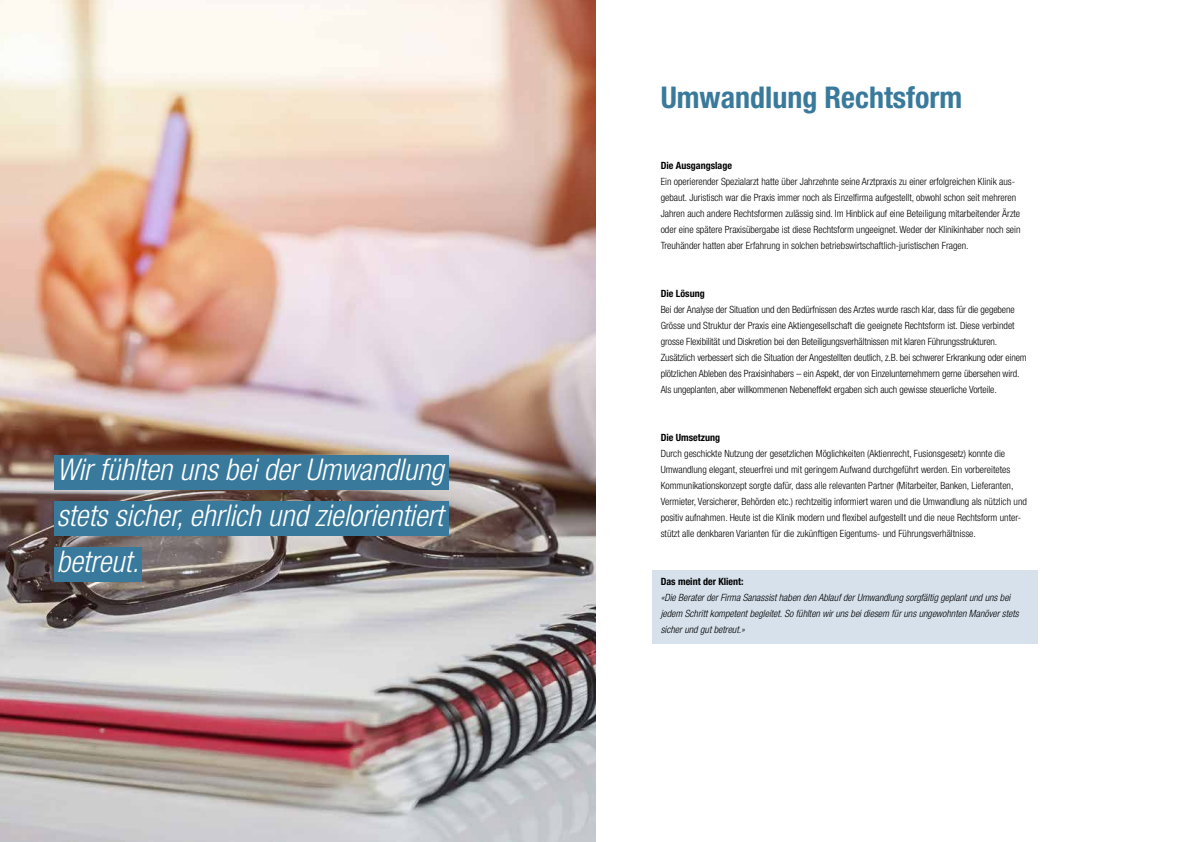
<style>
.page{position:relative;width:1191px;height:842px;background:#fff}
.page>*{position:absolute;margin:0;border:0;box-sizing:border-box;transform-origin:0 0}
.t1{font:italic 300 condensed 30px/46px "Helvetica Neue";color:#fff;text-align:justify}
.t2{font:700 condensed 30px "Helvetica Neue";color:#397a9c}
.t3{font:300 condensed 10px/16px "Helvetica Neue";color:#000}
.t4{font:italic 300 condensed 10px/16px "Helvetica Neue";color:#000}
.t5{font:700 condensed 10px "Helvetica Neue";color:#000}
</style>
<div class="page">
<img style="left:0;top:0;width:595px;height:842px">
<div style="left:54px;top:455px;width:395px;height:34px;background:#397a9c"></div>
<div style="left:54px;top:501px;width:395px;height:34px;background:#397a9c"></div>
<div style="left:54px;top:547px;width:88px;height:34px;background:#397a9c"></div>
<div style="left:652px;top:570px;width:385px;height:73px;background:#d6e1ec"></div>
<h1 class="t1" style="left:57px;top:446px;width:388px">Wir fühlten uns bei der Umwandlung stets sicher, ehrlich und zielorientiert betreut.</h1>
<h1 class="t2" style="left:660px;top:79px;width:303px">Umwandlung Rechtsform</h1>
<p class="t5" style="left:660px;top:160px;width:73px">Die Ausgangslage</p>
<p class="t3" style="left:660px;top:174px;width:361px">Ein operierender Spezialarzt hatte über Jahrzehnte seine Arztpraxis zu einer erfolgreichen Klinik aus&shy;gebaut. Juristisch war die Praxis immer noch als Einzelfirma aufgestellt, obwohl schon seit mehreren Jahren auch andere Rechtsformen zulässig sind. Im Hinblick auf eine Beteiligung mitarbeitender Ärzte oder eine spätere Praxisübergabe ist diese Rechtsform ungeeignet. Weder der Klinikinhaber noch sein Treuhänder hatten aber Erfahrung in solchen betriebswirtschaftlich-juristischen Fragen.</p>
<p class="t5" style="left:660px;top:288px;width:46px">Die Lösung</p>
<p class="t3" style="left:660px;top:302px;width:367px">Bei der Analyse der Situation und den Bedürfnissen des Arztes wurde rasch klar, dass für die gegebene Grösse und Struktur der Praxis eine Aktiengesellschaft die geeignete Rechtsform ist. Diese verbindet grosse Flexibilität und Diskretion bei den Beteiligungsverhältnissen mit klaren Führungsstrukturen.<br>Zusätzlich verbessert sich die Situation der Angestellten deutlich, z.B. bei schwerer Erkrankung oder einem plötzlichen Ableben des Praxisinhabers – ein Aspekt, der von Einzelunternehmern gerne übersehen wird.<br>Als ungeplanten, aber willkommenen Nebeneffekt ergaben sich auch gewisse steuerliche Vorteile.</p>
<p class="t5" style="left:660px;top:432px;width:61px">Die Umsetzung</p>
<p class="t3" style="left:660px;top:446px;width:368px">Durch geschickte Nutzung der gesetzlichen Möglichkeiten (Aktienrecht, Fusionsgesetz) konnte die Umwandlung elegant, steuerfrei und mit geringem Aufwand durchgeführt werden. Ein vorbereitetes Kommunikationskonzept sorgte dafür, dass alle relevanten Partner (Mitarbeiter, Banken, Lieferanten, Vermieter, Versicherer, Behörden etc.) rechtzeitig informiert waren und die Umwandlung als nützlich und positiv aufnahmen. Heute ist die Klinik modern und flexibel aufgestellt und die neue Rechtsform unter&shy;stützt alle denkbaren Varianten für die zukünftigen Eigentums- und Führungsverhältnisse.</p>
<p class="t5" style="left:660px;top:576px;width:84px">Das meint der Klient:</p>
<p class="t4" style="left:660px;top:590px;width:359px">«Die Berater der Firma Sanassist haben den Ablauf der Umwandlung sorgfältig geplant und uns bei jedem Schritt kompetent begleitet. So fühlten wir uns bei diesem für uns ungewohnten Manöver stets sicher und gut betreut.»</p>
</div>
